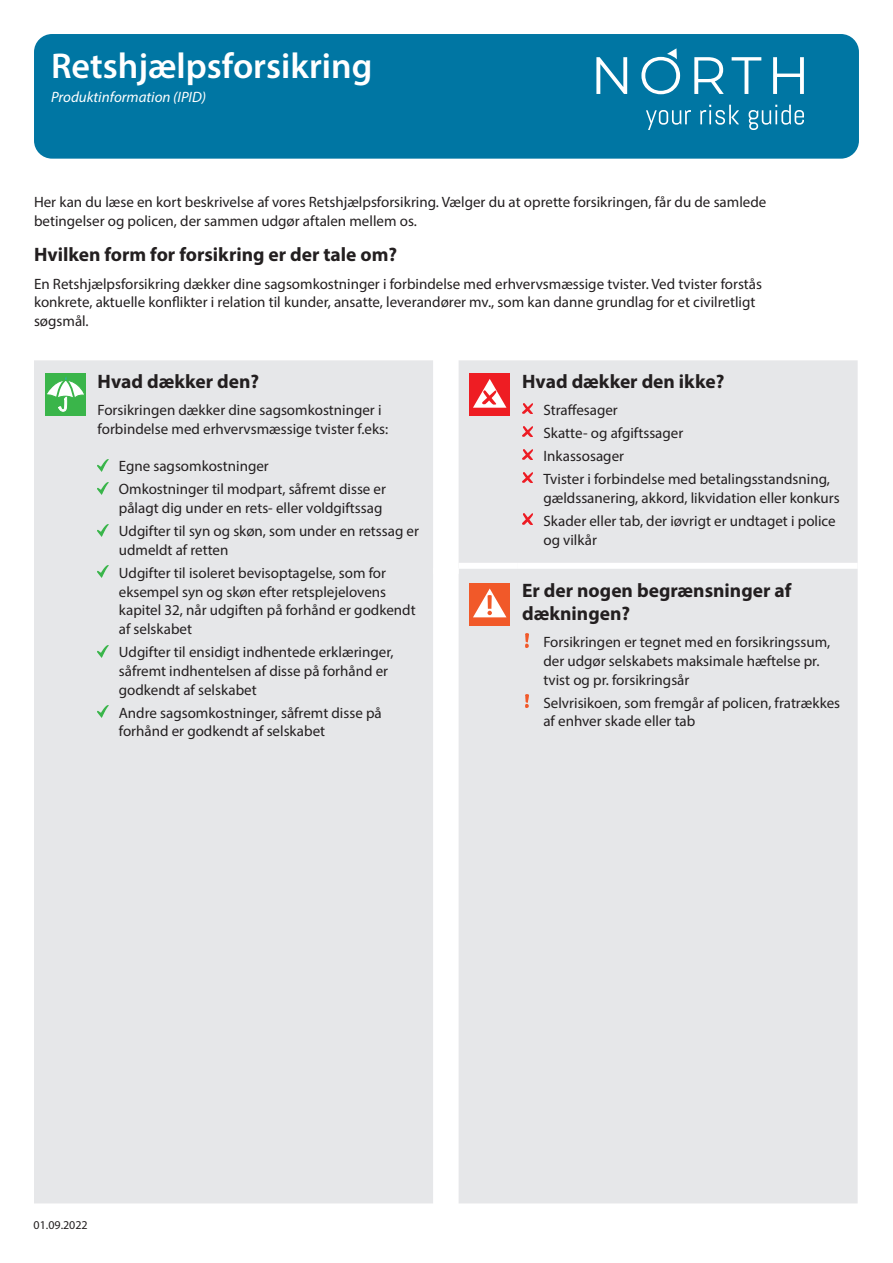
<style>
.page{position:relative;width:893px;height:1263px;background:#fff}
.page>*{position:absolute;margin:0;border:0;box-sizing:border-box;transform-origin:0 0}
.Form_title{font:600 36px "Myriad Pro";color:#fff}
.Cover_subhead{font:700 19.5px/22.5px "Myriad Pro";color:#231f20}
.Covered_bullets{font:15px/18.8px "Myriad Pro";color:#231f20}
.Form_intro{font:15px/18.8px "Myriad Pro";color:#231f20}
.Form_sub_title{font:italic 15px "Myriad Pro";color:#fff}
.t1{font:12px "Myriad Pro";color:#231f20}
</style>
<div class="page">
<div style="left:34px;top:34px;width:825px;height:125px;background:#0076a3;border-radius:18px"></div>
<div style="left:34px;top:360px;width:824px;height:843px;background:#e6e7e9"></div>
<div style="left:459px;top:563px;width:59px;height:6px;background:#fff"></div>
<div style="left:518px;top:563px;width:340px;height:6px;background:#fff"></div>
<div style="left:433px;top:568px;width:26px;height:6px;background:#fff"></div>
<div style="left:45px;top:373px;width:41px;height:43px;background:#3ab54a"></div>
<svg style="left:47px;top:376px;width:37px;height:36px"></svg>
<svg style="left:98px;top:459px;width:10px;height:12px"></svg>
<svg style="left:98px;top:482px;width:10px;height:12px"></svg>
<svg style="left:98px;top:524px;width:10px;height:12px"></svg>
<svg style="left:98px;top:566px;width:10px;height:12px"></svg>
<svg style="left:98px;top:645px;width:10px;height:12px"></svg>
<svg style="left:98px;top:706px;width:10px;height:11px"></svg>
<div style="left:469px;top:373px;width:41px;height:43px;background:#ee1d23"></div>
<svg style="left:473px;top:379px;width:33px;height:29px"></svg>
<svg style="left:522px;top:403px;width:11px;height:11px"></svg>
<svg style="left:522px;top:426px;width:11px;height:11px"></svg>
<svg style="left:522px;top:449px;width:11px;height:11px"></svg>
<svg style="left:522px;top:472px;width:11px;height:11px"></svg>
<svg style="left:522px;top:514px;width:11px;height:11px"></svg>
<div style="left:469px;top:583px;width:41px;height:42px;background:#f15929"></div>
<svg style="left:473px;top:588px;width:33px;height:29px"></svg>
<svg style="left:525px;top:634px;width:4px;height:13px"></svg>
<img style="left:525px;top:694px;width:4px;height:14px">
<svg style="left:596px;top:57px;width:31px;height:37px"></svg>
<svg style="left:694px;top:57px;width:30px;height:37px"></svg>
<svg style="left:732px;top:57px;width:29px;height:37px"></svg>
<svg style="left:773px;top:57px;width:31px;height:37px"></svg>
<svg style="left:641px;top:48px;width:39px;height:46px"></svg>
<svg style="left:646px;top:110px;width:45px;height:20px"></svg>
<svg style="left:700px;top:105px;width:39px;height:20px"></svg>
<svg style="left:749px;top:105px;width:55px;height:25px"></svg>
<p class="Form_title" style="left:51px;top:43px;width:323px">Retshjælpsforsikring</p>
<p class="Form_sub_title" style="left:51px;top:88px;width:157px">Produktinformation (IPID)</p>
<p class="Form_intro" style="left:34px;top:192px;width:734px">Her kan du læse en kort beskrivelse af vores Retshjælpsforsikring. Vælger du at oprette forsikringen, får du de samlede betingelser og policen, der sammen udgør aftalen mellem os.</p>
<p class="Cover_subhead" style="left:34px;top:243px;width:365px">Hvilken form for forsikring er der tale om?</p>
<p class="Form_intro" style="left:34px;top:274px;width:730px">En Retshjælpsforsikring dækker dine sagsomkostninger i forbindelse med erhvervsmæssige tvister. Ved tvister forstås konkrete, aktuelle konflikter i relation til kunder, ansatte, leverandører mv., som kan danne grundlag for et civilretligt søgsmål.</p>
<p class="Cover_subhead" style="left:98px;top:369px;width:163px">Hvad dækker den?</p>
<p class="Form_intro" style="left:98px;top:400px;width:285px">Forsikringen dækker dine sagsomkostninger i</p>
<p class="Form_intro" style="left:98px;top:419px;width:292px">forbindelse med erhvervsmæssige tvister f.eks:</p>
<p class="Covered_bullets" style="left:119px;top:457px;width:151px">Egne sagsomkostninger</p>
<p class="Covered_bullets" style="left:119px;top:480px;width:269px">Omkostninger til modpart, såfremt disse er pålagt dig under en rets- eller voldgiftssag</p>
<p class="Covered_bullets" style="left:119px;top:521px;width:302px">Udgifter til syn og skøn, som under en retssag er udmeldt af retten</p>
<p class="Covered_bullets" style="left:119px;top:563px;width:298px">Udgifter til isoleret bevisoptagelse, som for eksempel syn og skøn efter retsplejelovens kapitel 32, når udgiften på forhånd er godkendt af selskabet</p>
<p class="Covered_bullets" style="left:119px;top:642px;width:276px">Udgifter til ensidigt indhentede erklæringer, såfremt indhentelsen af disse på forhånd er godkendt af selskabet</p>
<p class="Covered_bullets" style="left:119px;top:703px;width:264px">Andre sagsomkostninger, såfremt disse på forhånd er godkendt af selskabet</p>
<p class="Cover_subhead" style="left:522px;top:369px;width:204px">Hvad dækker den ikke?</p>
<p class="Covered_bullets" style="left:543px;top:400px;width:76px">Straffesager</p>
<p class="Covered_bullets" style="left:543px;top:423px;width:141px">Skatte- og afgiftssager</p>
<p class="Covered_bullets" style="left:543px;top:446px;width:82px">Inkassosager</p>
<p class="Covered_bullets" style="left:543px;top:469px;width:298px">Tvister i forbindelse med betalingsstandsning, gældssanering, akkord, likvidation eller konkurs</p>
<p class="Covered_bullets" style="left:543px;top:511px;width:294px">Skader eller tab, der iøvrigt er undtaget i police og vilkår</p>
<p class="Cover_subhead" style="left:522px;top:579px;width:271px">Er der nogen begrænsninger af dækningen?</p>
<p class="Covered_bullets" style="left:543px;top:632px;width:288px">Forsikringen er tegnet med en forsikringssum, der udgør selskabets maksimale hæftelse pr. tvist og pr. forsikringsår</p>
<p class="Covered_bullets" style="left:543px;top:693px;width:298px">Selvrisikoen, som fremgår af policen, fratrækkes af enhver skade eller tab</p>
<p class="t1" style="left:34px;top:1218px;width:56px">01.09.2022</p>
</div>
